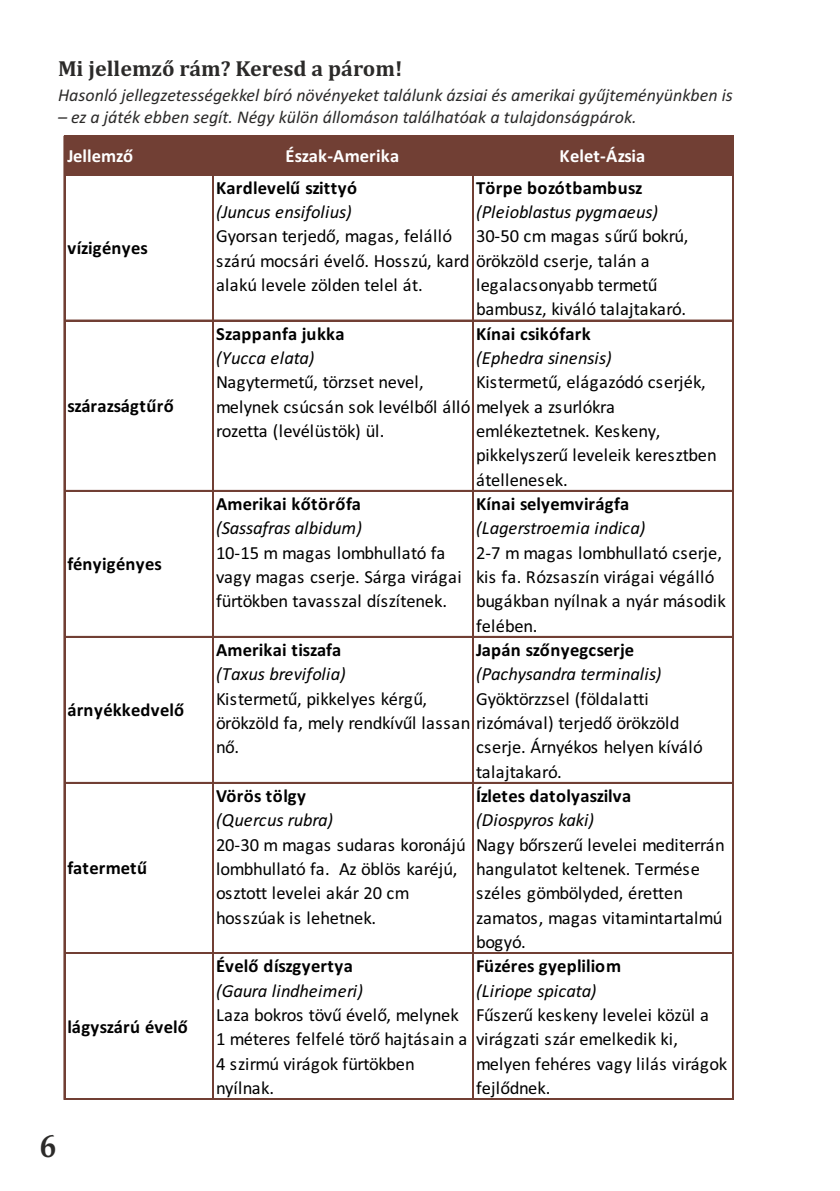
<style>
.page{position:relative;width:840px;height:1191px;background:#fff}
.page>*{position:absolute;margin:0;border:0;box-sizing:border-box;transform-origin:0 0}
.t1{font:700 32px "Book Antiqua";color:#2b2a29}
.t2{font:700 22px "Cambria";color:#2b2a29}
.t3{font:18.6px/24.4px "Calibri";color:#000}
.t4{font:700 18.6px "Calibri";letter-spacing:.005em;color:#000}
.t5{font:italic 18.6px "Calibri";letter-spacing:-.015em;color:#000}
.t6{font:700 18.6px "Calibri";color:#fff}
.t7{font:700 18.6px "Calibri";letter-spacing:.025em;color:#000}
.t8{font:18.6px "Calibri";letter-spacing:-.02em;color:#000}
.t9{font:italic 18.6px "Calibri";letter-spacing:.015em;color:#000}
.t10{font:italic 18px "Calibri";color:#2b2a29}
</style>
<div class="page">
<div style="left:64px;top:136px;width:669px;height:39px;background:#713f34"></div>
<hr style="left:64px;top:136px;width:1px;height:963px;background:#713f34">
<hr style="left:212px;top:137px;width:1px;height:962px;background:#713f34">
<hr style="left:472px;top:137px;width:1px;height:962px;background:#713f34">
<hr style="left:731px;top:137px;width:1px;height:962px;background:#713f34">
<hr style="left:732px;top:137px;width:1px;height:962px;background:#713f34">
<hr style="left:65px;top:135px;width:668px;height:1px;background:#713f34">
<hr style="left:65px;top:320px;width:668px;height:1px;background:#713f34">
<hr style="left:65px;top:490px;width:668px;height:1px;background:#713f34">
<hr style="left:65px;top:636px;width:668px;height:1px;background:#713f34">
<hr style="left:65px;top:782px;width:668px;height:1px;background:#713f34">
<hr style="left:65px;top:952px;width:668px;height:2px;background:#713f34">
<hr style="left:65px;top:1098px;width:668px;height:1px;background:#713f34">
<p class="t2" style="left:58px;top:59px;width:346px">Mi jellemző rám? Keresd a párom!</p>
<p class="t10" style="left:58px;top:88px;width:676px">Hasonló jellegzetességekkel bíró növényeket találunk ázsiai és amerikai gyűjteményünkben is</p>
<p class="t10" style="left:58px;top:110px;width:580px">– ez a játék ebben segít. Négy külön állomáson találhatóak a tulajdonságpárok.</p>
<p class="t6" style="left:67px;top:148px;width:67px">Jellemző</p>
<p class="t6" style="left:285px;top:148px;width:115px">Észak-Amerika</p>
<p class="t6" style="left:559px;top:148px;width:87px">Kelet-Ázsia</p>
<p class="t4" style="left:216px;top:180px;width:143px">Kardlevelű szittyó</p>
<p class="t7" style="left:476px;top:180px;width:168px">Törpe bozótbambusz</p>
<p class="t5" style="left:216px;top:204px;width:137px">(Juncus ensifolius)</p>
<p class="t5" style="left:476px;top:204px;width:183px">(Pleioblastus pygmaeus)</p>
<p class="t3" style="left:216px;top:225px;width:435px">Gyorsan terjedő, magas, felálló<br>szárú mocsári évelő. Hosszú, kard örökzöld cserje, talán a alakú levele zölden telel át.</p>
<p class="t3" style="left:476px;top:225px;width:214px">30-50 cm magas sűrű bokrú,</p>
<p class="t3" style="left:476px;top:274px;width:211px">legalacsonyabb termetű bambusz, kiváló talajtakaró.</p>
<p class="t4" style="left:67px;top:240px;width:82px">vízigényes</p>
<p class="t4" style="left:67px;top:397px;width:108px">szárazságtűrő</p>
<p class="t4" style="left:67px;top:556px;width:96px">fényigényes</p>
<p class="t4" style="left:67px;top:702px;width:118px">árnyékkedvelő</p>
<p class="t4" style="left:67px;top:860px;width:81px">fatermetű</p>
<p class="t4" style="left:67px;top:1018px;width:122px">lágyszárú évelő</p>
<h1 class="t1" style="left:40px;top:1133px;width:17px">6</h1>
<p class="t4" style="left:216px;top:326px;width:130px">Szappanfa jukka</p>
<p class="t4" style="left:476px;top:326px;width:116px">Kínai csikófark</p>
<p class="t9" style="left:216px;top:350px;width:100px">(Yucca elata)</p>
<p class="t5" style="left:476px;top:350px;width:137px">(Ephedra sinensis)</p>
<p class="t3" style="left:216px;top:371px;width:400px">Nagytermetű, törzset nevel,<br>melynek csúcsán sok levélből álló melyek a zsurlókra rozetta (levélüstök) ül.</p>
<p class="t3" style="left:476px;top:371px;width:231px">Kistermetű, elágazódó cserjék,</p>
<p class="t3" style="left:476px;top:420px;width:242px">emlékeztetnek. Keskeny, pikkelyszerű leveleik keresztben átellenesek.</p>
<p class="t4" style="left:216px;top:496px;width:146px">Amerikai kőtörőfa</p>
<p class="t4" style="left:476px;top:496px;width:155px">Kínai selyemvirágfa</p>
<p class="t5" style="left:216px;top:520px;width:147px">(Sassafras albidum)</p>
<p class="t5" style="left:476px;top:520px;width:171px">(Lagerstroemia indica)</p>
<p class="t3" style="left:216px;top:542px;width:247px">10-15 m magas lombhullató fa vagy magas cserje. Sárga virágai fürtökben tavasszal díszítenek.</p>
<p class="t3" style="left:476px;top:542px;width:251px">2-7 m magas lombhullató cserje, kis fa. Rózsaszín virágai végálló bugákban nyílnak a nyár második felében.</p>
<p class="t4" style="left:216px;top:642px;width:127px">Amerikai tiszafa</p>
<p class="t4" style="left:476px;top:642px;width:159px">Japán szőnyegcserje</p>
<p class="t5" style="left:216px;top:666px;width:131px">(Taxus brevifolia)</p>
<p class="t5" style="left:476px;top:666px;width:187px">(Pachysandra terminalis)</p>
<p class="t3" style="left:216px;top:688px;width:465px">Kistermetű, pikkelyes kérgű,<br>örökzöld fa, mely rendkívűl lassan rizómával) terjedő örökzöld nő.</p>
<p class="t8" style="left:476px;top:691px;width:174px">Gyöktörzzsel (földalatti</p>
<p class="t3" style="left:476px;top:736px;width:228px">cserje. Árnyékos helyen kíváló talajtakaró.</p>
<p class="t7" style="left:216px;top:788px;width:91px">Vörös tölgy</p>
<p class="t4" style="left:476px;top:788px;width:157px">Ízletes datolyaszilva</p>
<p class="t5" style="left:216px;top:812px;width:118px">(Quercus rubra)</p>
<p class="t5" style="left:476px;top:812px;width:120px">(Diospyros kaki)</p>
<p class="t3" style="left:216px;top:834px;width:251px">20-30 m magas sudaras koronájú lombhullató fa. Az öblös karéjú, osztott levelei akár 20 cm hosszúak is lehetnek.</p>
<p class="t3" style="left:476px;top:834px;width:250px">Nagy bőrszerű levelei mediterrán hangulatot keltenek. Termése széles gömbölyded, éretten zamatos, magas vitamintartalmú bogyó.</p>
<p class="t4" style="left:216px;top:958px;width:138px">Évelő díszgyertya</p>
<p class="t4" style="left:476px;top:958px;width:146px">Füzéres gyepliliom</p>
<p class="t5" style="left:216px;top:982px;width:149px">(Gaura lindheimeri)</p>
<p class="t5" style="left:476px;top:982px;width:122px">(Liriope spicata)</p>
<p class="t3" style="left:216px;top:1004px;width:253px">Laza bokros tövű évelő, melynek<br>1 méteres felfelé törő hajtásain a<br>4 szirmú virágok fürtökben nyílnak.</p>
<p class="t3" style="left:476px;top:1004px;width:252px">Fűszerű keskeny levelei közül a virágzati szár emelkedik ki, melyen fehéres vagy lilás virágok fejlődnek.</p>
</div>
